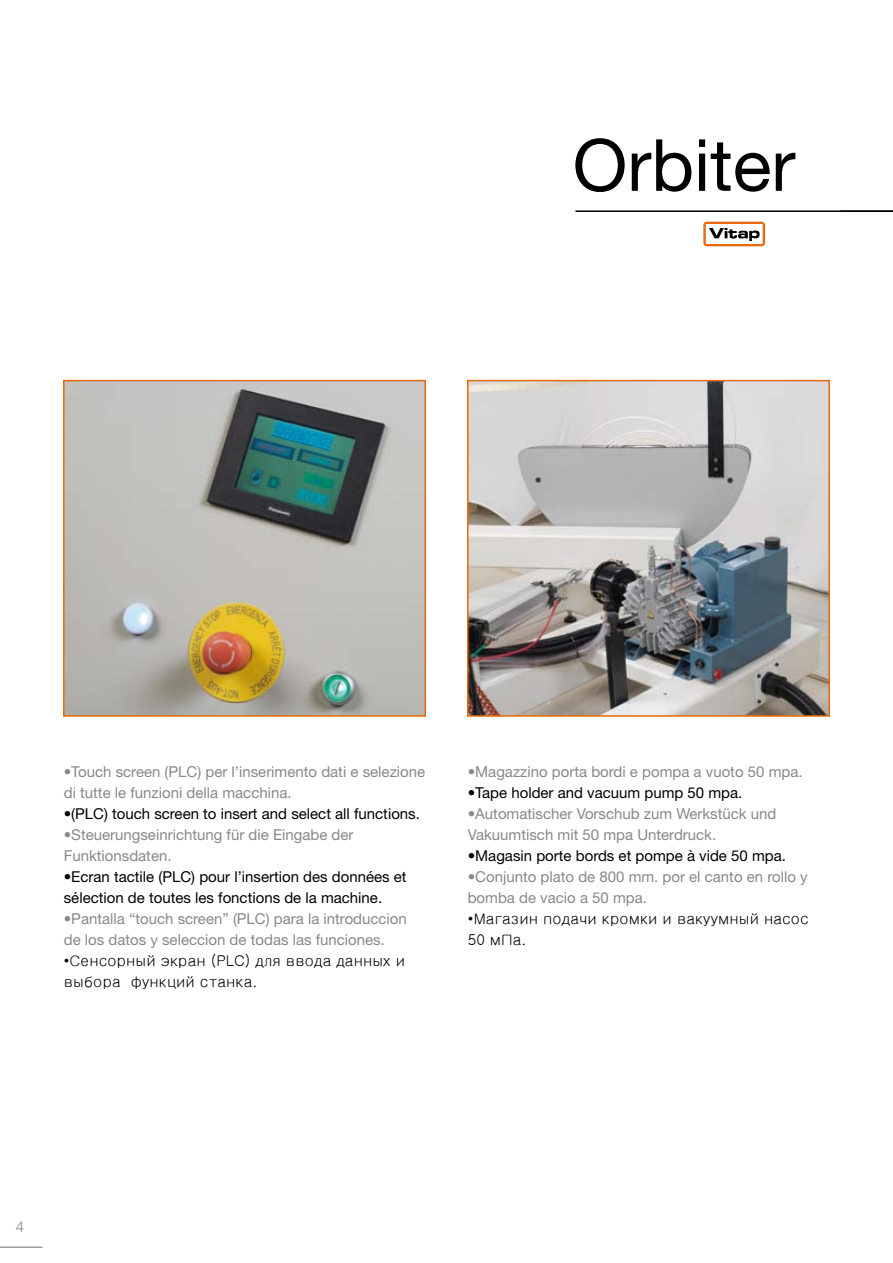
<style>
.page{position:relative;width:893px;height:1263px;background:#fff}
.page>*{position:absolute;margin:0;border:0;box-sizing:border-box;transform-origin:0 0}
.t1{font:72px "Helvetica Neue";color:#000}
.t2{font:15px/21px "Helvetica Neue";color:#878889}
.t3{font:15px/21px "Helvetica Neue";color:#000}
.t4{font:15px/21px "Gulim";color:#000}
</style>
<div class="page">
<hr style="left:575px;top:210px;width:318px;height:2px;background:#000">
<svg style="left:703px;top:222px;width:62px;height:24px"></svg>
<img style="left:66px;top:383px;width:357px;height:331px">
<div style="left:63px;top:380px;width:363px;height:337px;border:2px solid #eb690a"></div>
<img style="left:470px;top:383px;width:357px;height:331px">
<div style="left:467px;top:380px;width:363px;height:337px;border:2px solid #eb690a"></div>
<hr style="left:0;top:1246px;width:43px;height:2px;background:#9c9d9f">
<h1 class="t1" style="left:573px;top:122px;width:224px">Orbiter</h1>
<p class="t2" style="left:64px;top:760px;width:363px">•Touch screen (PLC) per l’inserimento dati e selezione di tutte le funzioni della macchina.</p>
<p class="t3" style="left:64px;top:802px;width:358px">•(PLC) touch screen to insert and select all functions.</p>
<p class="t2" style="left:64px;top:823px;width:291px">•Steuerungseinrichtung für die Eingabe der<br>Funktionsdaten.</p>
<p class="t3" style="left:64px;top:865px;width:344px">•Ecran tactile (PLC) pour l’insertion des données et sélection de toutes les fonctions de la machine.</p>
<p class="t2" style="left:64px;top:907px;width:345px">•Pantalla “touch screen” (PLC) para la introduccion de los datos y seleccion de todas las funciones.</p>
<p class="t4" style="left:64px;top:950px;width:343px">•Сенсорный экран (PLC) для ввода данных и выбора функций станка.</p>
<p class="t2" style="left:468px;top:760px;width:336px">•Magazzino porta bordi e pompa a vuoto 50 mpa.</p>
<p class="t3" style="left:468px;top:781px;width:276px">•Tape holder and vacuum pump 50 mpa.</p>
<p class="t2" style="left:468px;top:802px;width:310px">•Automatischer Vorschub zum Werkstück und<br>Vakuumtisch mit 50 mpa Unterdruck.</p>
<p class="t3" style="left:468px;top:844px;width:320px">•Magasin porte bords et pompe à vide 50 mpa.</p>
<p class="t2" style="left:468px;top:865px;width:341px">•Conjunto plato de 800 mm. por el canto en rollo y bomba de vacio a 50 mpa.</p>
<p class="t4" style="left:468px;top:908px;width:343px">•Магазин подачи кромки и вакуумный насос<br>50 мПа.</p>
</div>
